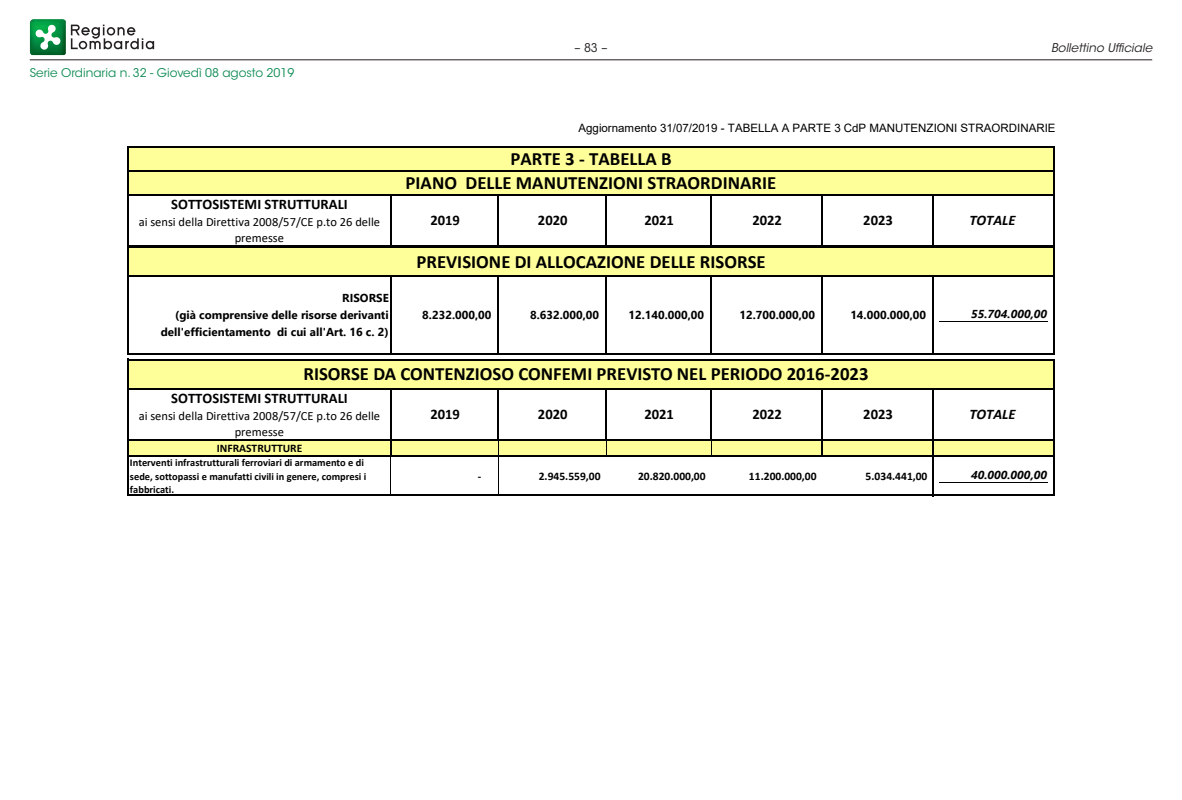
<style>
.page{position:relative;width:1182px;height:800px;background:#fff}
.page>*{position:absolute;margin:0;border:0;box-sizing:border-box;transform-origin:0 0}
.t1{font:700 18.75px/24px "Calibri";color:#000;text-align:center}
.t2{font:700 14.55px "Calibri";color:#000}
.t3{font:italic 700 14.55px "Calibri";color:#000}
.t4{font:12.45px/16.2px "Calibri";color:#000;text-align:center}
.t5{font:12px "ITC Avant Garde Std";color:#108c56}
.t6{font:italic 12px "ITC Avant Garde Std";color:#231f20}
.t7{font:12px "ITC Avant Garde Std";color:#231f20}
.t8{font:700 11.55px/17.1px "Segoe UI";letter-spacing:.005em;color:#000;text-align:right}
.t9{font:11.55px "Arial";color:#000}
.t10{font:700 11.55px "Calibri";color:#000}
.t11{font:italic 700 11.55px "Segoe UI";letter-spacing:.005em;color:#000}
.t12{font:700 10.35px/13.6px "Calibri";color:#000}
</style>
<div class="page">
<svg style="left:71px;top:25px;width:83px;height:24px"></svg>
<img style="left:30px;top:19px;width:36px;height:36px">
<svg style="left:35px;top:24px;width:26px;height:26px"></svg>
<hr style="left:30px;top:59px;width:1121px;height:1px;background:#231f20">
<div style="left:128px;top:147px;width:925px;height:48px;background:#ffff9a"></div>
<hr style="left:497px;top:196px;width:2px;height:51px;background:#000">
<hr style="left:605px;top:196px;width:2px;height:51px;background:#000">
<hr style="left:710px;top:196px;width:2px;height:51px;background:#000">
<hr style="left:127px;top:146px;width:2px;height:101px;background:#000">
<hr style="left:1052px;top:148px;width:2px;height:99px;background:#000">
<hr style="left:390px;top:196px;width:1px;height:51px;background:#000">
<hr style="left:820px;top:196px;width:2px;height:51px;background:#000">
<hr style="left:931px;top:196px;width:2px;height:51px;background:#000">
<hr style="left:129px;top:146px;width:925px;height:2px;background:#000">
<hr style="left:129px;top:170px;width:925px;height:2px;background:#000">
<hr style="left:129px;top:194px;width:925px;height:2px;background:#000">
<hr style="left:129px;top:245px;width:925px;height:2px;background:#000">
<div style="left:128px;top:247px;width:925px;height:29px;background:#ffff9a"></div>
<div style="left:128px;top:359px;width:925px;height:29px;background:#ffff9a"></div>
<div style="left:128px;top:439px;width:925px;height:17px;background:#ffff9a"></div>
<hr style="left:939px;top:321px;width:108px;height:1px;background:#000">
<hr style="left:939px;top:482px;width:108px;height:1px;background:#000">
<hr style="left:127px;top:246px;width:2px;height:108px;background:#000">
<hr style="left:1052px;top:248px;width:2px;height:106px;background:#000">
<hr style="left:390px;top:277px;width:1px;height:77px;background:#000">
<hr style="left:497px;top:277px;width:2px;height:77px;background:#000">
<hr style="left:605px;top:277px;width:2px;height:77px;background:#000">
<hr style="left:710px;top:277px;width:2px;height:77px;background:#000">
<hr style="left:820px;top:277px;width:2px;height:77px;background:#000">
<hr style="left:931px;top:277px;width:2px;height:77px;background:#000">
<hr style="left:497px;top:389px;width:2px;height:51px;background:#000">
<hr style="left:605px;top:389px;width:2px;height:51px;background:#000">
<hr style="left:710px;top:389px;width:2px;height:51px;background:#000">
<hr style="left:390px;top:389px;width:1px;height:68px;background:#000">
<svg style="left:498px;top:440px;width:1px;height:15px"></svg>
<hr style="left:127px;top:358px;width:2px;height:138px;background:#000">
<hr style="left:1052px;top:360px;width:2px;height:136px;background:#000">
<hr style="left:390px;top:457px;width:1px;height:37px;background:#000">
<hr style="left:498px;top:457px;width:1px;height:37px;background:#000">
<hr style="left:820px;top:389px;width:2px;height:68px;background:#000">
<hr style="left:931px;top:389px;width:2px;height:107px;background:#000">
<hr style="left:129px;top:246px;width:925px;height:2px;background:#000">
<hr style="left:129px;top:275px;width:925px;height:2px;background:#000">
<hr style="left:129px;top:352px;width:925px;height:2px;background:#000">
<hr style="left:129px;top:358px;width:925px;height:2px;background:#000">
<hr style="left:129px;top:387px;width:925px;height:2px;background:#000">
<hr style="left:129px;top:438px;width:925px;height:2px;background:#000">
<hr style="left:129px;top:455px;width:925px;height:2px;background:#000">
<hr style="left:129px;top:494px;width:925px;height:2px;background:#000">
<p class="t5" style="left:30px;top:65px;width:266px">Serie Ordinaria n. 32 - Giovedì 08 agosto 2019</p>
<p class="t7" style="left:574px;top:40px;width:34px">– 83 –</p>
<p class="t6" style="left:1050px;top:40px;width:103px">Bollettino Ufficiale</p>
<p class="t9" style="left:578px;top:119px;width:478px">Aggiornamento 31/07/2019 - TABELLA A PARTE 3 CdP MANUTENZIONI STRAORDINARIE</p>
<p class="t1" style="left:405px;top:146px;width:372px">PARTE 3 ‐ TABELLA B<br>PIANO DELLE MANUTENZIONI STRAORDINARIE</p>
<p class="t2" style="left:171px;top:194px;width:178px">SOTTOSISTEMI STRUTTURALI</p>
<p class="t4" style="left:139px;top:213px;width:243px">ai sensi della Direttiva 2008/57/CE p.to 26 delle premesse</p>
<p class="t2" style="left:430px;top:210px;width:31px">2019</p>
<p class="t2" style="left:538px;top:210px;width:31px">2020</p>
<p class="t2" style="left:644px;top:210px;width:31px">2021</p>
<p class="t2" style="left:752px;top:210px;width:31px">2022</p>
<p class="t2" style="left:863px;top:210px;width:31px">2023</p>
<p class="t3" style="left:969px;top:210px;width:48px">TOTALE</p>
<p class="t8" style="left:161px;top:288px;width:229px">RISORSE<br>(già comprensive delle risorse derivanti dell'efficientamento di cui all'Art. 16 c. 2)</p>
<p class="t1" style="left:416px;top:249px;width:351px">PREVISIONE DI ALLOCAZIONE DELLE RISORSE</p>
<p class="t8" style="left:422px;top:305px;width:71px">8.232.000,00</p>
<p class="t8" style="left:530px;top:305px;width:71px">8.632.000,00</p>
<p class="t8" style="left:628px;top:305px;width:77px">12.140.000,00</p>
<p class="t8" style="left:739px;top:305px;width:77px">12.700.000,00</p>
<p class="t8" style="left:850px;top:305px;width:77px">14.000.000,00</p>
<p class="t11" style="left:971px;top:303px;width:77px">55.704.000,00</p>
<p class="t1" style="left:303px;top:361px;width:566px">RISORSE DA CONTENZIOSO CONFEMI PREVISTO NEL PERIODO 2016‐2023</p>
<p class="t2" style="left:171px;top:388px;width:178px">SOTTOSISTEMI STRUTTURALI</p>
<p class="t4" style="left:139px;top:407px;width:243px">ai sensi della Direttiva 2008/57/CE p.to 26 delle premesse</p>
<p class="t2" style="left:430px;top:404px;width:31px">2019</p>
<p class="t2" style="left:538px;top:404px;width:31px">2020</p>
<p class="t2" style="left:644px;top:404px;width:31px">2021</p>
<p class="t2" style="left:752px;top:404px;width:31px">2022</p>
<p class="t2" style="left:863px;top:404px;width:31px">2023</p>
<p class="t3" style="left:969px;top:404px;width:48px">TOTALE</p>
<p class="t10" style="left:217px;top:440px;width:87px">INFRASTRUTTURE</p>
<p class="t12" style="left:130px;top:455px;width:238px">Interventi infrastrutturali ferroviari di armamento e di sede, sottopassi e manufatti civili in genere, compresi i fabbricati.</p>
<p class="t10" style="left:477px;top:467px;width:5px">‐</p>
<p class="t10" style="left:538px;top:467px;width:63px">2.945.559,00</p>
<p class="t10" style="left:638px;top:467px;width:69px">20.820.000,00</p>
<p class="t10" style="left:748px;top:467px;width:69px">11.200.000,00</p>
<p class="t10" style="left:865px;top:467px;width:63px">5.034.441,00</p>
<p class="t11" style="left:970px;top:464px;width:77px">40.000.000,00</p>
</div>
